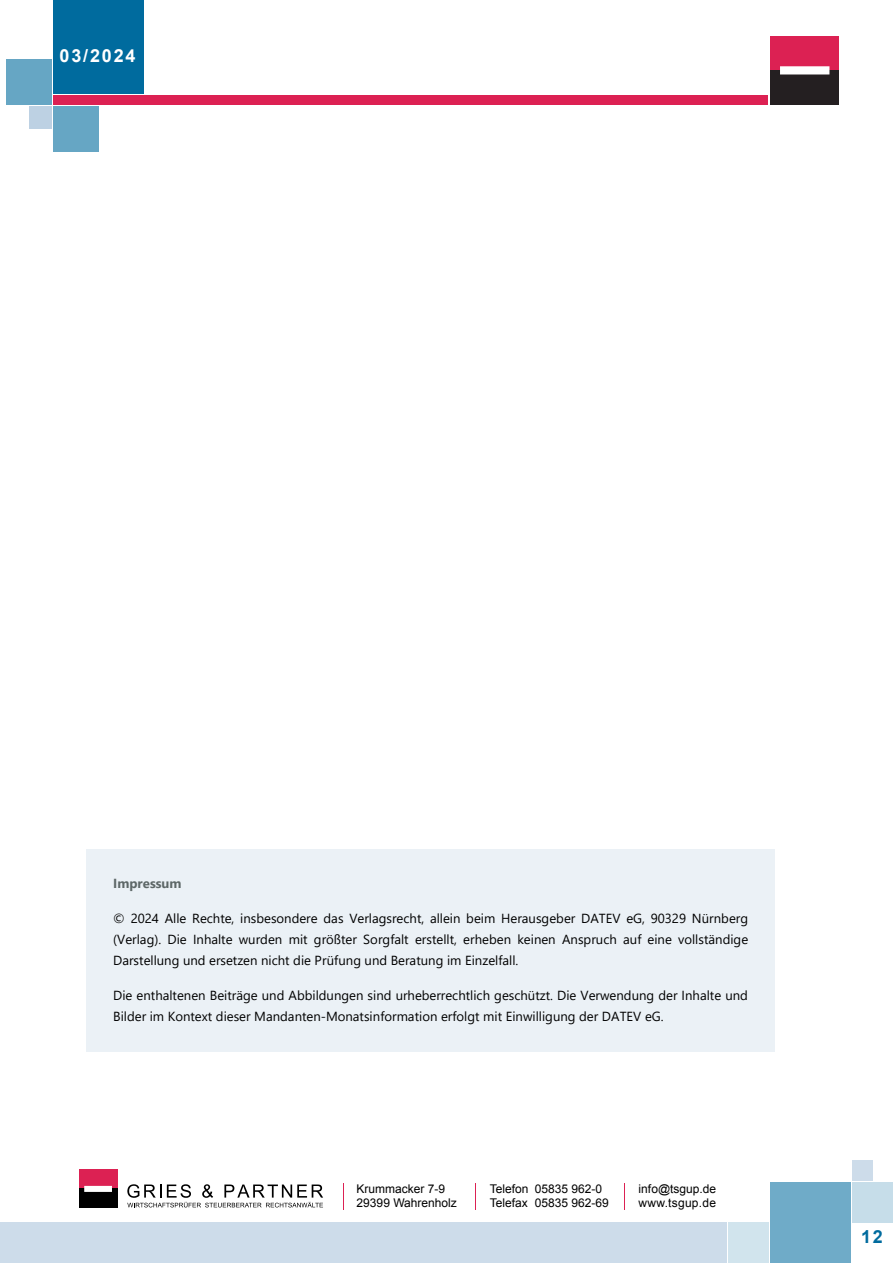
<style>
.page{position:relative;width:893px;height:1263px;background:#fff}
.page>*{position:absolute;margin:0;border:0;box-sizing:border-box;transform-origin:0 0}
.t1{font:700 18px "Arial";letter-spacing:.1em;color:#fff}
.t2{font:700 18px "Arial";color:#006b9e}
.t3{font:13.2px/21px "Segoe UI";color:#000;text-align:justify}
.t4{font:700 13.2px "Segoe UI";color:#5d6767}
.t5{font:12px "Arial";color:#000}
.t6{font:12px "Arial";letter-spacing:.02em;color:#000}
</style>
<div class="page">
<div style="left:53px;top:0;width:90px;height:94px;background:#006b9e"></div>
<div style="left:53px;top:106px;width:45px;height:45px;background:#66a6c4"></div>
<div style="left:29px;top:106px;width:22px;height:23px;background:#bdd1e3"></div>
<div style="left:6px;top:60px;width:45px;height:45px;background:#66a6c4"></div>
<div style="left:53px;top:95px;width:714px;height:10px;background:#dc2153"></div>
<div style="left:0;top:1223px;width:726px;height:40px;background:#cddcea"></div>
<div style="left:771px;top:1182px;width:80px;height:81px;background:#6fabc8"></div>
<div style="left:729px;top:1223px;width:40px;height:40px;background:#d1e4ed"></div>
<div style="left:853px;top:1161px;width:20px;height:20px;background:#cddcea"></div>
<div style="left:853px;top:1182px;width:40px;height:41px;background:#c6dde9"></div>
<div style="left:771px;top:36px;width:68px;height:34px;background:#dc2153"></div>
<div style="left:771px;top:70px;width:68px;height:35px;background:#241f21"></div>
<div style="left:780px;top:66px;width:49px;height:8px;background:#fff"></div>
<div style="left:97px;top:860px;width:667px;height:35px;background:#ebf1f6"></div>
<div style="left:86px;top:849px;width:689px;height:11px;background:#ebf1f6"></div>
<div style="left:86px;top:860px;width:11px;height:35px;background:#ebf1f6"></div>
<div style="left:764px;top:860px;width:11px;height:35px;background:#ebf1f6"></div>
<div style="left:97px;top:895px;width:667px;height:35px;background:#ebf1f6"></div>
<div style="left:86px;top:895px;width:11px;height:35px;background:#ebf1f6"></div>
<div style="left:764px;top:895px;width:11px;height:35px;background:#ebf1f6"></div>
<div style="left:97px;top:930px;width:667px;height:21px;background:#ebf1f6"></div>
<div style="left:86px;top:930px;width:11px;height:21px;background:#ebf1f6"></div>
<div style="left:764px;top:930px;width:11px;height:21px;background:#ebf1f6"></div>
<div style="left:97px;top:951px;width:667px;height:20px;background:#ebf1f6"></div>
<div style="left:86px;top:951px;width:11px;height:20px;background:#ebf1f6"></div>
<div style="left:764px;top:951px;width:11px;height:20px;background:#ebf1f6"></div>
<div style="left:97px;top:971px;width:667px;height:35px;background:#ebf1f6"></div>
<div style="left:86px;top:971px;width:11px;height:35px;background:#ebf1f6"></div>
<div style="left:764px;top:971px;width:11px;height:35px;background:#ebf1f6"></div>
<div style="left:97px;top:1006px;width:667px;height:35px;background:#ebf1f6"></div>
<div style="left:86px;top:1041px;width:689px;height:11px;background:#ebf1f6"></div>
<div style="left:86px;top:1006px;width:11px;height:35px;background:#ebf1f6"></div>
<div style="left:764px;top:1006px;width:11px;height:35px;background:#ebf1f6"></div>
<svg style="left:343px;top:1183px;width:1px;height:27px"></svg>
<svg style="left:475px;top:1183px;width:1px;height:27px"></svg>
<svg style="left:624px;top:1183px;width:1px;height:27px"></svg>
<svg style="left:127px;top:1184px;width:196px;height:23px"></svg>
<div style="left:79px;top:1169px;width:38px;height:19px;background:#dc2153"></div>
<div style="left:79px;top:1188px;width:38px;height:19px;background:#000"></div>
<div style="left:84px;top:1186px;width:28px;height:6px;background:#fff"></div>
<p class="t1" style="left:60px;top:44px;width:77px">03/2024</p>
<p class="t4" style="left:113px;top:871px;width:70px">Impressum</p>
<p class="t3" style="left:113px;top:906px;width:636px">© 2024 Alle Rechte, insbesondere das Verlagsrecht, allein beim Herausgeber DATEV eG, 90329 Nürnberg (Verlag). Die Inhalte wurden mit größter Sorgfalt erstellt, erheben keinen Anspruch auf eine vollständige Darstellung und ersetzen nicht die Prüfung und Beratung im Einzelfall.</p>
<p class="t3" style="left:113px;top:983px;width:636px">Die enthaltenen Beiträge und Abbildungen sind urheberrechtlich geschützt. Die Verwendung der Inhalte und<br>Bilder im Kontext dieser Mandanten-Monatsinformation erfolgt mit Einwilligung der DATEV eG.</p>
<p class="t5" style="left:357px;top:1181px;width:90px">Krummacker 7-9</p>
<p class="t5" style="left:357px;top:1195px;width:102px">29399 Wahrenholz</p>
<p class="t5" style="left:490px;top:1181px;width:114px">Telefon 05835 962-0</p>
<p class="t5" style="left:490px;top:1195px;width:121px">Telefax 05835 962-69</p>
<p class="t5" style="left:639px;top:1181px;width:79px">info@tsgup.de</p>
<p class="t6" style="left:639px;top:1195px;width:79px">www.tsgup.de</p>
<p class="t2" style="left:861px;top:1225px;width:23px">12</p>
</div>
